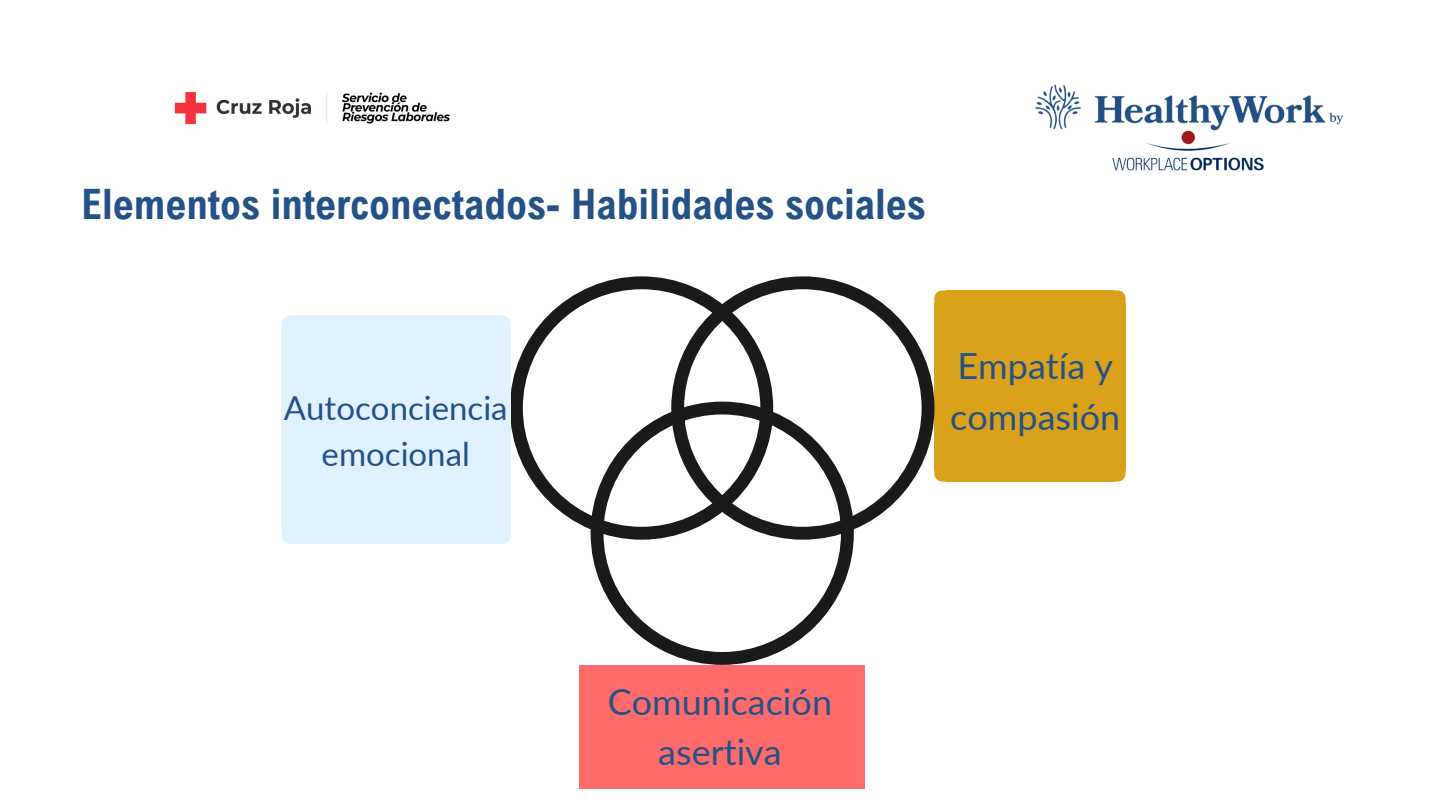
<style>
.page{position:relative;width:1440px;height:810px;background:#fff}
.page>*{position:absolute;margin:0;border:0;box-sizing:border-box;transform-origin:0 0}
.t1{font:700 42px "Arial Nova Cond";color:#245287}
.t2{font:36px/50.2px "Lato";color:#245287}
.t3{font:33px/45.8px "Lato";color:#245287;text-align:center}
</style>
<div class="page">
<img style="left:174px;top:92px;width:276px;height:33px">
<svg style="left:1114px;top:290px;width:12px;height:13px"></svg>
<div style="left:1114px;top:303px;width:12px;height:168px;background:#daa21b"></div>
<div style="left:946px;top:303px;width:168px;height:168px;background:#daa21b"></div>
<div style="left:946px;top:290px;width:168px;height:13px;background:#daa21b"></div>
<svg style="left:934px;top:290px;width:12px;height:13px"></svg>
<div style="left:934px;top:303px;width:12px;height:168px;background:#daa21b"></div>
<div style="left:946px;top:471px;width:168px;height:11px;background:#daa21b"></div>
<svg style="left:934px;top:471px;width:12px;height:11px"></svg>
<svg style="left:1114px;top:471px;width:12px;height:11px"></svg>
<svg style="left:591px;top:540px;width:263px;height:125px"></svg>
<svg style="left:510px;top:276px;width:161px;height:264px"></svg>
<svg style="left:671px;top:276px;width:263px;height:264px"></svg>
<svg style="left:497px;top:315px;width:13px;height:15px"></svg>
<div style="left:497px;top:330px;width:13px;height:201px;background:#e0f1ff"></div>
<div style="left:296px;top:330px;width:201px;height:201px;background:#e0f1ff"></div>
<div style="left:296px;top:315px;width:201px;height:15px;background:#e0f1ff"></div>
<svg style="left:282px;top:315px;width:14px;height:15px"></svg>
<div style="left:282px;top:330px;width:14px;height:201px;background:#e0f1ff"></div>
<div style="left:296px;top:531px;width:201px;height:13px;background:#e0f1ff"></div>
<svg style="left:282px;top:531px;width:14px;height:13px"></svg>
<svg style="left:497px;top:531px;width:13px;height:13px"></svg>
<div style="left:580px;top:665px;width:285px;height:124px;background:#ff6b6b"></div>
<img style="left:1035px;top:84px;width:309px;height:87px">
<p class="t1" style="left:81px;top:177px;width:846px">Elementos interconectados- Habilidades sociales</p>
<h1 class="t3" style="left:284px;top:384px;width:225px">Autoconciencia emocional</h1>
<p class="t2" style="left:950px;top:340px;width:172px">Empatía y compasión</p>
<p class="t2" style="left:608px;top:676px;width:226px;text-align:center">Comunicación asertiva</p>
</div>
